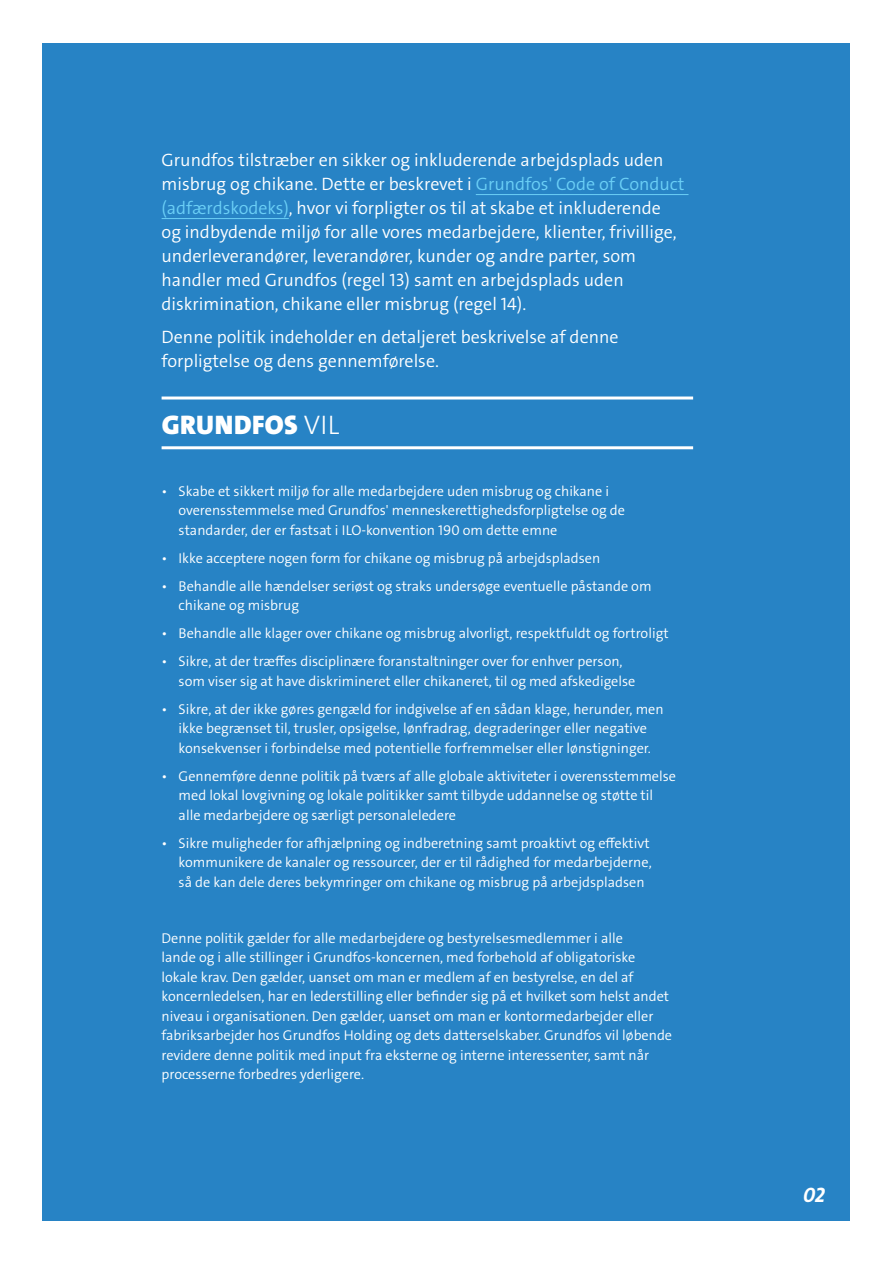
<style>
.page{position:relative;width:893px;height:1263px;background:#fff}
.page>*{position:absolute;margin:0;border:0;box-sizing:border-box;transform-origin:0 0}
.t1{font:27px "Grundfos The Sans V2 OT 9 BL";letter-spacing:.015em;color:#fff}
.t2{font:21px "Grundfos The Sans V2 OT 7 B Italic";color:#fff}
.t3{font:18px/24px "Grundfos The Sans V2 OT 4 SL";color:#fff}
.t4{font:14.25px/19.5px "Grundfos The Sans V2 OT 4 SL";color:#fff}
.s1{color:#6bcff6}
.s2{font-family:"Grundfos The Sans V2 OT 3 L"}
</style>
<div class="page">
<div style="left:43px;top:43px;width:807px;height:1177px;background:#2783c5"></div>
<hr style="left:162px;top:396px;width:531px;height:3px;background:#fff">
<hr style="left:162px;top:446px;width:531px;height:3px;background:#fff">
<hr style="left:476px;top:194px;width:212px;height:1px;background:#6bcff6">
<hr style="left:162px;top:218px;width:127px;height:1px;background:#6bcff6">
<p class="t3" style="left:162px;top:148px;width:524px">Grundfos tilstræber en sikker og inkluderende arbejdsplads uden misbrug og chikane. Dette er beskrevet i <span class="s1">Grundfos' Code of Conduct (adfærdskodeks)</span>, hvor vi forpligter os til at skabe et inkluderende og indbydende miljø for alle vores medarbejdere, klienter, frivillige, underleverandører, leverandører, kunder og andre parter, som handler med Grundfos (regel 13) samt en arbejdsplads uden diskrimination, chikane eller misbrug (regel 14).</p>
<p class="t3" style="left:162px;top:325px;width:459px">Denne politik indeholder en detaljeret beskrivelse af denne forpligtelse og dens gennemførelse.</p>
<h1 class="t1" style="left:162px;top:407px;width:179px">GRUNDFOS <span class="s2">VIL</span></h1>
<p class="t4" style="left:179px;top:481px;width:448px;text-indent:-17px">• Skabe et sikkert miljø for alle medarbejdere uden misbrug og chikane i overensstemmelse med Grundfos' menneskerettighedsforpligtelse og de standarder, der er fastsat i ILO-konvention 190 om dette emne</p>
<p class="t4" style="left:162px;top:548px;width:440px">• Ikke acceptere nogen form for chikane og misbrug på arbejdspladsen</p>
<p class="t4" style="left:179px;top:576px;width:474px;text-indent:-17px">• Behandle alle hændelser seriøst og straks undersøge eventuelle påstande om chikane og misbrug</p>
<p class="t4" style="left:162px;top:624px;width:508px">• Behandle alle klager over chikane og misbrug alvorligt, respektfuldt og fortroligt</p>
<p class="t4" style="left:179px;top:652px;width:458px;text-indent:-17px">• Sikre, at der træffes disciplinære foranstaltninger over for enhver person, som viser sig at have diskrimineret eller chikaneret, til og med afskedigelse</p>
<p class="t4" style="left:162px;top:699px;width:504px;text-align:center">• Sikre, at der ikke gøres gengæld for indgivelse af en sådan klage, herunder, men ikke begrænset til, trusler, opsigelse, lønfradrag, degraderinger eller negative konsekvenser i forbindelse med potentielle forfremmelser eller lønstigninger.</p>
<p class="t4" style="left:179px;top:766px;width:499px;text-indent:-17px">• Gennemføre denne politik på tværs af alle globale aktiviteter i overensstemmelse med lokal lovgivning og lokale politikker samt tilbyde uddannelse og støtte til alle medarbejdere og særligt personaleledere</p>
<p class="t4" style="left:179px;top:833px;width:475px;text-indent:-17px">• Sikre muligheder for afhjælpning og indberetning samt proaktivt og effektivt kommunikere de kanaler og ressourcer, der er til rådighed for medarbejderne, så de kan dele deres bekymringer om chikane og misbrug på arbejdspladsen</p>
<p class="t4" style="left:162px;top:928px;width:512px">Denne politik gælder for alle medarbejdere og bestyrelsesmedlemmer i alle<br>lande og i alle stillinger i Grundfos-koncernen, med forbehold af obligatoriske lokale krav. Den gælder, uanset om man er medlem af en bestyrelse, en del af koncernledelsen, har en lederstilling eller befinder sig på et hvilket som helst andet niveau i organisationen. Den gælder, uanset om man er kontormedarbejder eller fabriksarbejder hos Grundfos Holding og dets datterselskaber. Grundfos vil løbende revidere denne politik med input fra eksterne og interne interessenter, samt når processerne forbedres yderligere.</p>
<h2 class="t2" style="left:803px;top:1181px;width:23px">02</h2>
</div>
